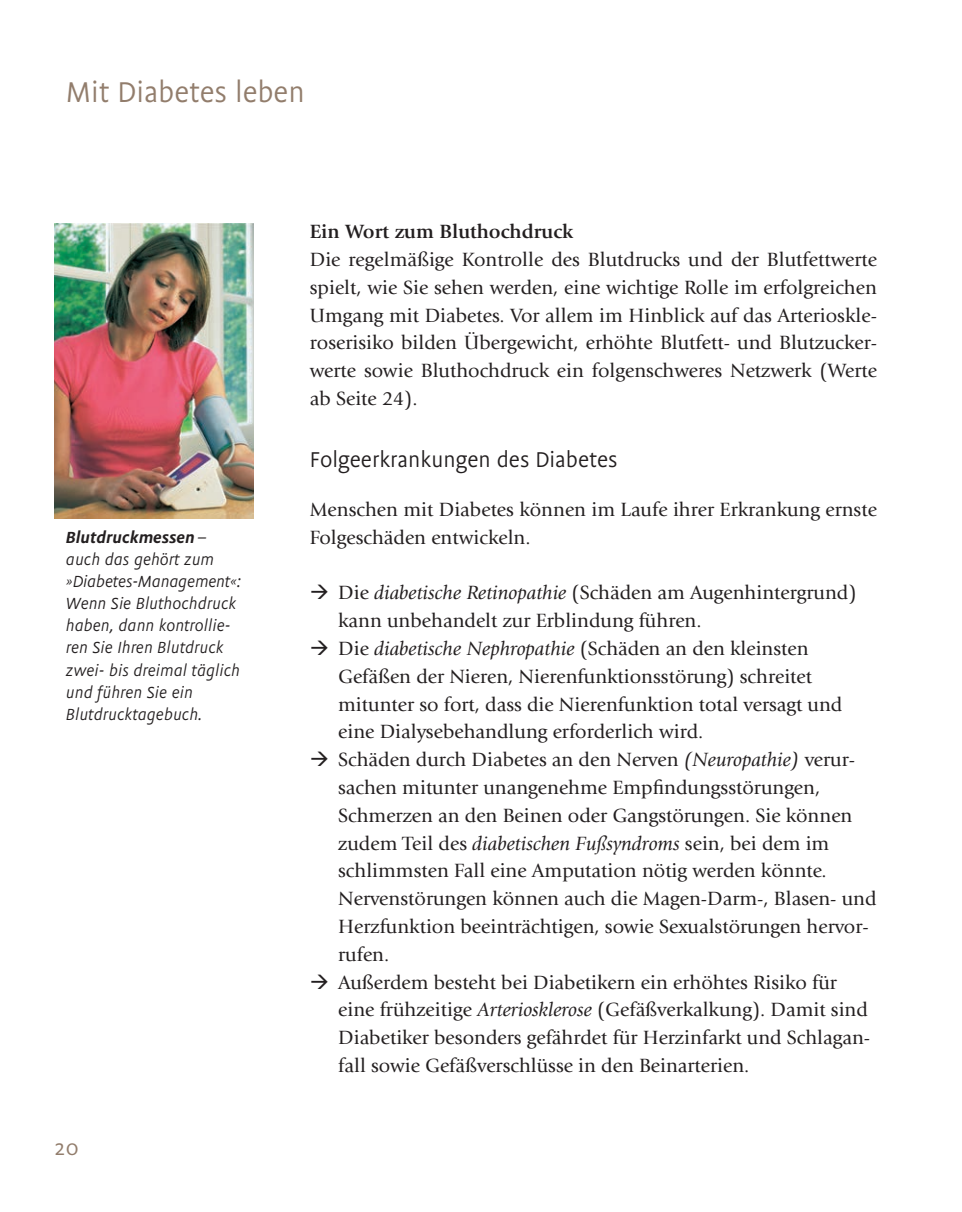
<style>
.page{position:relative;width:962px;height:1212px;background:#fff}
.page>*{position:absolute;margin:0;border:0;box-sizing:border-box;transform-origin:0 0}
.t1{font:32px "Flex";color:#927d6c}
.t2{font:24px "Flex";color:#231f20}
.t3{font:24px "Flex";color:#927d6c}
.t4{font:20px/27.8px "Giovanni Std";color:#231f20}
.t5{font:700 20px "Giovanni Std";color:#231f20}
.t6{font:italic 18px/22.2px "Flex";color:#231f20}
.s1{font-weight:700}
.s2{font-style:italic}
</style>
<div class="page">
<img style="left:55px;top:223px;width:198px;height:295px">
<h1 class="t1" style="left:66px;top:74px;width:240px">Mit Diabetes leben</h1>
<p class="t6" style="left:66px;top:526px;width:177px"><span class="s1">Blutdruckmessen</span> – auch das gehört zum »Diabetes-Management«:<br>Wenn Sie Bluthochdruck haben, dann kontrollie&shy;ren Sie Ihren Blutdruck zwei- bis dreimal täglich und führen Sie ein<br>Blutdrucktagebuch.</p>
<p class="t3" style="left:55px;top:1134px;width:26px">20</p>
<p class="t5" style="left:310px;top:220px;width:265px">Ein Wort zum Bluthochdruck</p>
<p class="t4" style="left:310px;top:246px;width:568px;text-align:justify">Die regelmäßige Kontrolle des Blutdrucks und der Blutfettwerte spielt, wie Sie sehen werden, eine wichtige Rolle im erfolgreichen Umgang mit Diabetes. Vor allem im Hinblick auf das Arterioskle&shy;roserisiko bilden Übergewicht, erhöhte Blutfett- und Blutzucker&shy;werte sowie Bluthochdruck ein folgenschweres Netzwerk (Werte ab Seite 24).</p>
<p class="t2" style="left:310px;top:446px;width:309px">Folgeerkrankungen des Diabetes</p>
<p class="t4" style="left:310px;top:496px;width:568px">Menschen mit Diabetes können im Laufe ihrer Erkrankung ernste<br>Folgeschäden entwickeln.</p>
<p class="t4" style="left:338px;top:579px;width:540px">Die <span class="s2">diabetische Retinopathie</span> (Schäden am Augenhintergrund) kann unbehandelt zur Erblindung führen.<br>Die <span class="s2">diabetische Nephropathie</span> (Schäden an den kleinsten Gefäßen der Nieren, Nierenfunktionsstörung) schreitet mitunter so fort, dass die Nierenfunktion total versagt und eine Dialysebehandlung erforderlich wird.<br>Schäden durch Diabetes an den Nerven <span class="s2">(Neuropathie)</span> verur&shy;sachen mitunter unangenehme Empfindungsstörungen, Schmerzen an den Beinen oder Gangstörungen. Sie können zudem Teil des <span class="s2">diabetischen Fußsyndroms</span> sein, bei dem im schlimmsten Fall eine Amputation nötig werden könnte.<br>Nervenstörungen können auch die Magen-Darm-, Blasen- und Herzfunktion beeinträchtigen, sowie Sexualstörungen hervor&shy;rufen.<br>Außerdem besteht bei Diabetikern ein erhöhtes Risiko für eine frühzeitige <span class="s2">Arteriosklerose</span> (Gefäßverkalkung). Damit sind Diabetiker besonders gefährdet für Herzinfarkt und Schlagan&shy;fall sowie Gefäßverschlüsse in den Beinarterien.</p>
</div>
